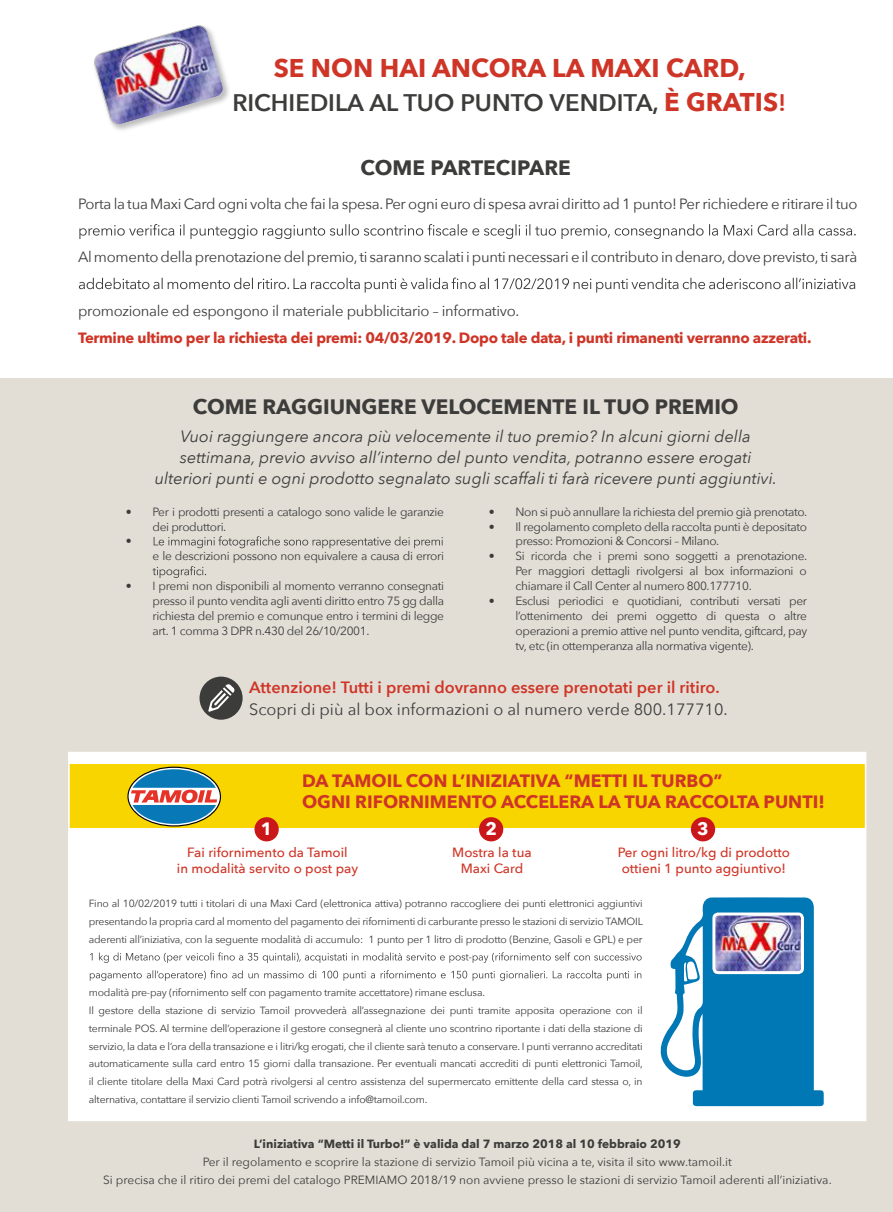
<style>
.page{position:relative;width:893px;height:1212px;background:#fff}
.page>*{position:absolute;margin:0;border:0;box-sizing:border-box;transform-origin:0 0}
.t1{font:700 25.65px "Avenir Next";color:#cf3527}
.t2{font:600 24px "Avenir Next";color:#3c3c3b}
.t3{font:700 20.85px "Avenir Next";color:#3c3c3b}
.t4{font:700 17.85px/21.5px "Avenir Next";color:#cf3527}
.t5{font:700 17.85px "Avenir Next";color:#fff}
.t6{font:italic 16.35px/20.9px "Avenir Next";color:#3c3c3b;text-align:center}
.t7{font:600 16.35px "Avenir Next";color:#cf3527}
.t8{font:16.35px "Avenir Next";color:#3c3c3b}
.t9{font:14.85px "Avenir Next";letter-spacing:-.02em;color:#3c3c3b}
.t10{font:700 14.85px "Avenir Next";letter-spacing:-.02em;color:#cf3527}
.t11{font:500 13.35px/16.4px "Avenir Next";color:#cf3527;text-align:center}
.t12{font:11.85px/14.9px "Avenir Next";letter-spacing:-.03em;color:#3c3c3b;text-align:justify}
.t13{font:11.85px/17.9px "Avenir Next";color:#3c3c3b;text-align:center}
.t14{font:700 11.85px "Avenir Next";color:#3c3c3b}
.t15{font:10.35px/17.9px "Avenir Next";letter-spacing:-.02em;color:#3c3c3b;text-align:justify}
.s1{font-weight:700;font-size:25.65px;color:#cf3527}
.s2{color:#cf3527}
</style>
<div class="page">
<div style="left:0;top:379px;width:893px;height:833px;background:#e2ded6"></div>
<svg style="left:114px;top:76px;width:115px;height:54px"></svg>
<img style="left:94px;top:25px;width:131px;height:102px">
<svg style="left:79px;top:224px;width:777px;height:15px"></svg>
<svg style="left:79px;top:278px;width:776px;height:15px"></svg>
<div style="left:69px;top:753px;width:797px;height:367px;background:#fff"></div>
<div style="left:69px;top:764px;width:797px;height:64px;background:#f9d500"></div>
<div style="left:68px;top:752px;width:798px;height:369px;border:2px solid #fff"></div>
<div style="left:254px;top:817px;width:25px;height:24px;background:#ca1719;border-radius:50%"></div>
<div style="left:479px;top:817px;width:24px;height:24px;background:#ca1719;border-radius:50%"></div>
<div style="left:691px;top:817px;width:24px;height:24px;background:#ca1719;border-radius:50%"></div>
<svg style="left:660px;top:897px;width:164px;height:209px"></svg>
<img style="left:716px;top:916px;width:84px;height:54px">
<div style="left:712px;top:912px;width:92px;height:62px;border:3px solid #fff;border-radius:4px"></div>
<svg style="left:127px;top:767px;width:94px;height:59px"></svg>
<svg style="left:90px;top:952px;width:552px;height:11px"></svg>
<svg style="left:90px;top:970px;width:551px;height:11px"></svg>
<svg style="left:154px;top:536px;width:289px;height:12px"></svg>
<svg style="left:153px;top:566px;width:53px;height:12px"></svg>
<div style="left:200px;top:677px;width:43px;height:43px;background:#3c3c3b;border-radius:50%"></div>
<svg style="left:208px;top:684px;width:26px;height:28px"></svg>
<h1 class="t1" style="left:274px;top:46px;width:473px">SE NON HAI ANCORA LA MAXI CARD,</h1>
<h2 class="t2" style="left:232px;top:82px;width:555px">RICHIEDILA AL TUO PUNTO VENDITA, <span class="s1">È GRATIS</span><span class="s2">!</span></h2>
<h3 class="t3" style="left:361px;top:150px;width:212px">COME PARTECIPARE</h3>
<h3 class="t9" style="left:78px;top:191px;width:781px">Porta la tua Maxi Card ogni volta che fai la spesa.Per ogni euro di spesa avrai diritto ad 1 punto! Per richiedere e ritirare il tuo</h3>
<h3 class="t9" style="left:78px;top:244px;width:781px">Al momento della prenotazione del premio,ti saranno scalati i punti necessari e il contributo in denaro,dove previsto,ti sarà</h3>
<h3 class="t9" style="left:78px;top:298px;width:443px">promozionale ed espongono il materiale pubblicitario – informativo.</h3>
<h3 class="t10" style="left:78px;top:324px;width:735px">Termine ultimo per la richiesta dei premi: 04/03/2019. Dopo tale data, i punti rimanenti verranno azzerati.</h3>
<h3 class="t3" style="left:193px;top:388px;width:547px">COME RAGGIUNGERE VELOCEMENTE IL TUO PREMIO</h3>
<p class="t6" style="left:155px;top:425px;width:624px">Vuoi raggiungere ancora più velocemente il tuo premio? In alcuni giorni della settimana, previo avviso all’interno del punto vendita, potranno essere erogati ulteriori punti e ogni prodotto segnalato sugli scaffali ti farà ricevere punti aggiuntivi.</p>
<p class="t12" style="left:126px;top:504px;width:320px">• Per i prodotti presenti a catalogo sono valide le garanzie</p>
<p class="t12" style="left:152px;top:518px;width:75px">dei produttori.</p>
<p class="t12" style="left:126px;top:533px;width:7px">•</p>
<p class="t12" style="left:152px;top:548px;width:293px">e le descrizioni possono non equivalere a causa di errori</p>
<p class="t12" style="left:152px;top:578px;width:293px;text-indent:-27px">• I premi non disponibili al momento verranno consegnati presso il punto vendita agli aventi diritto entro 75 gg dalla richiesta del premio e comunque entro i termini di legge art. 1 comma 3 DPR n.430 del 26/10/2001.</p>
<p class="t12" style="left:489px;top:504px;width:320px">• Non si può annullare la richiesta del premio già prenotato.</p>
<p class="t12" style="left:515px;top:518px;width:293px;text-indent:-27px">• Il regolamento completo della raccolta punti è depositato presso: Promozioni &amp; Concorsi – Milano.</p>
<p class="t12" style="left:515px;top:548px;width:293px;text-indent:-27px">• Si ricorda che i premi sono soggetti a prenotazione.<br>Per maggiori dettagli rivolgersi al box informazioni o chiamare il Call Center al numero 800.177710.</p>
<p class="t12" style="left:515px;top:593px;width:293px;text-indent:-27px">• Esclusi periodici e quotidiani, contributi versati per l’ottenimento dei premi oggetto di questa o altre operazioni a premio attive nel punto vendita, giftcard, pay tv, etc (in ottemperanza alla normativa vigente).</p>
<h3 class="t7" style="left:249px;top:673px;width:472px">Attenzione! Tutti i premi dovranno essere prenotati per il ritiro.</h3>
<h3 class="t8" style="left:249px;top:696px;width:480px">Scopri di più al box informazioni o al numero verde 800.177710.</h3>
<h3 class="t4" style="left:302px;top:769px;width:524px">DA TAMOIL CON L’INIZIATIVA “METTI IL TURBO”<br>OGNI RIFORNIMENTO ACCELERA LA TUA RACCOLTA PUNTI!</h3>
<p class="t11" style="left:177px;top:844px;width:183px">Fai rifornimento da Tamoil<br>in modalità servito o post pay</p>
<h3 class="t5" style="left:485px;top:813px;width:13px">2</h3>
<h3 class="t5" style="left:697px;top:813px;width:13px">3</h3>
<h3 class="t5" style="left:261px;top:813px;width:13px">1</h3>
<p class="t11" style="left:452px;top:844px;width:81px">Mostra la tua<br>Maxi Card</p>
<p class="t11" style="left:618px;top:844px;width:174px;text-align:left">Per ogni litro/kg di prodotto ottieni 1 punto aggiuntivo!</p>
<p class="t15" style="left:89px;top:894px;width:556px">Fino al 10/02/2019 tutti i titolari di una Maxi Card (elettronica attiva) potranno raccogliere dei punti elettronici aggiuntivi presentando la propria card al momento del pagamento dei rifornimenti di carburante presso le stazioni di servizio TAMOIL aderenti all’iniziativa, con la seguente modalità di accumulo: 1 punto per 1 litro di prodotto (Benzine, Gasoli e GPL) e per</p>
<p class="t15" style="left:89px;top:983px;width:556px;text-align:left">modalità pre-pay (rifornimento self con pagamento tramite accettatore) rimane esclusa.<br>Il gestore della stazione di servizio Tamoil provvederà all’assegnazione dei punti tramite apposita operazione con il terminale POS. Al termine dell’operazione il gestore consegnerà al cliente uno scontrino riportante i dati della stazione di servizio, la data e l’ora della transazione e i litri/kg erogati, che il cliente sarà tenuto a conservare. I punti verranno accreditati automaticamente sulla card entro 15 giorni dalla transazione. Per eventuali mancati accrediti di punti elettronici Tamoil, il cliente titolare della Maxi Card potrà rivolgersi al centro assistenza del supermercato emittente della card stessa o, in alternativa, contattare il servizio clienti Tamoil scrivendo a info@tamoil.com.</p>
<p class="t14" style="left:254px;top:1134px;width:429px">L’iniziativa “Metti il Turbo!” è valida dal 7 marzo 2018 al 10 febbraio 2019</p>
<p class="t13" style="left:103px;top:1152px;width:730px">Per il regolamento e scoprire la stazione di servizio Tamoil più vicina a te, visita il sito www.tamoil.it<br>Si precisa che il ritiro dei premi del catalogo PREMIAMO 2018/19 non avviene presso le stazioni di servizio Tamoil aderenti all’iniziativa.</p>
</div>
